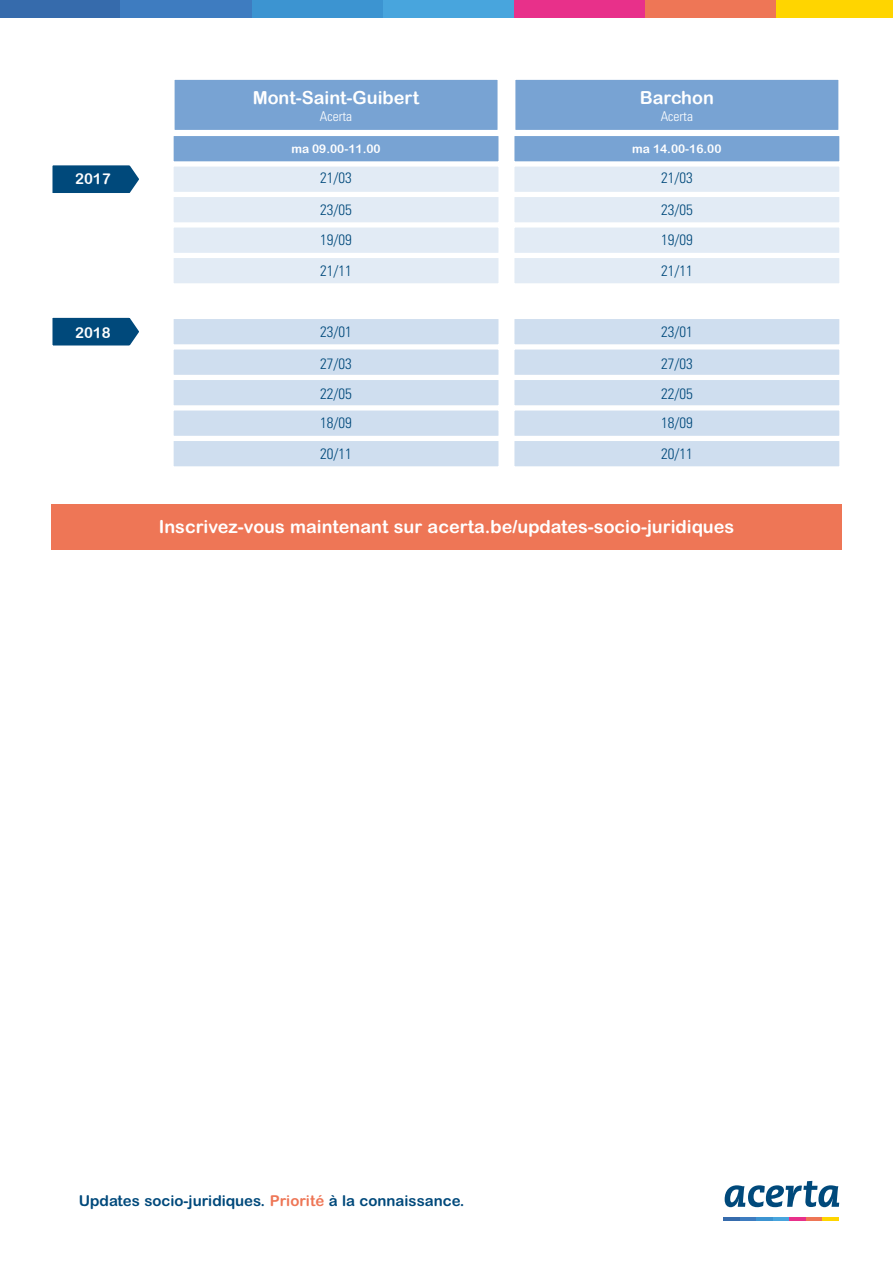
<style>
.page{position:relative;width:893px;height:1263px;background:#fff}
.page>*{position:absolute;margin:0;border:0;box-sizing:border-box;transform-origin:0 0}
.t1{font:700 18px "Arial Rounded MT Std";color:#fff}
.t2{font:18px "Arial Rounded MT Bold";color:#fff}
.t3{font:300 condensed 15px/30.9px "Univers LT Std";color:#00497b;text-align:justify}
.t4{font:700 15px "Arial Rounded MT Std";color:#00497b}
.t5{font:15px "Arial Rounded MT Bold";color:#fff}
.t6{font:300 condensed 13.5px "Univers LT Std";color:#fff}
.t7{font:12px "Arial Rounded MT Bold";color:#fff}
.s1{color:#ee7656}
</style>
<div class="page">
<div style="left:51px;top:504px;width:791px;height:46px;background:#ee7656"></div>
<div style="left:0;top:0;width:121px;height:17px;background:#366bac"></div>
<div style="left:121px;top:0;width:131px;height:17px;background:#3e7cc0"></div>
<div style="left:252px;top:0;width:131px;height:17px;background:#3c94d1"></div>
<div style="left:383px;top:0;width:131px;height:17px;background:#48a5dd"></div>
<div style="left:514px;top:0;width:131px;height:17px;background:#e8308a"></div>
<div style="left:645px;top:0;width:131px;height:17px;background:#ee7656"></div>
<div style="left:776px;top:0;width:117px;height:17px;background:#ffd500"></div>
<hr style="left:724px;top:1218px;width:16px;height:3px;background:#366bac">
<hr style="left:740px;top:1218px;width:16px;height:3px;background:#3e7cc0">
<hr style="left:756px;top:1218px;width:17px;height:3px;background:#3c94d1">
<hr style="left:773px;top:1218px;width:16px;height:3px;background:#48a5dd">
<hr style="left:789px;top:1218px;width:17px;height:3px;background:#e8308a">
<hr style="left:806px;top:1218px;width:16px;height:3px;background:#ee7656">
<hr style="left:822px;top:1218px;width:17px;height:3px;background:#ffd500">
<svg style="left:725px;top:1181px;width:114px;height:26px"></svg>
<div style="left:168px;top:73px;width:337px;height:64px;background:#78a3d3;border:7px solid #fff"></div>
<div style="left:168px;top:131px;width:336px;height:35px;background:#78a3d3;border:5px solid #fff"></div>
<div style="left:168px;top:161px;width:336px;height:36px;background:#e2ebf5;border:5px solid #fff"></div>
<div style="left:168px;top:192px;width:336px;height:35px;background:#e2ebf5;border:5px solid #fff"></div>
<div style="left:168px;top:222px;width:336px;height:36px;background:#e2ebf5;border:5px solid #fff"></div>
<div style="left:168px;top:253px;width:336px;height:35px;background:#e2ebf5;border:5px solid #fff"></div>
<div style="left:168px;top:283px;width:336px;height:36px;background:#fff"></div>
<div style="left:168px;top:314px;width:336px;height:35px;background:#cfdeef;border:5px solid #fff"></div>
<div style="left:168px;top:344px;width:336px;height:36px;background:#cfdeef;border:5px solid #fff"></div>
<div style="left:168px;top:375px;width:336px;height:35px;background:#cfdeef;border:5px solid #fff"></div>
<div style="left:168px;top:405px;width:336px;height:36px;background:#cfdeef;border:5px solid #fff"></div>
<div style="left:168px;top:436px;width:336px;height:35px;background:#cfdeef;border:5px solid #fff"></div>
<svg style="left:52px;top:165px;width:87px;height:28px;background:#125584"></svg>
<svg style="left:50px;top:315px;width:94px;height:33px"></svg>
<div style="left:508px;top:73px;width:337px;height:64px;background:#78a3d3;border:7px solid #fff"></div>
<div style="left:509px;top:131px;width:335px;height:35px;background:#78a3d3;border:5px solid #fff"></div>
<div style="left:509px;top:161px;width:335px;height:36px;background:#e2ebf5;border:5px solid #fff"></div>
<div style="left:509px;top:192px;width:335px;height:35px;background:#e2ebf5;border:5px solid #fff"></div>
<div style="left:509px;top:222px;width:335px;height:36px;background:#e2ebf5;border:5px solid #fff"></div>
<div style="left:509px;top:253px;width:335px;height:35px;background:#e2ebf5;border:5px solid #fff"></div>
<div style="left:509px;top:283px;width:335px;height:36px;background:#fff"></div>
<div style="left:509px;top:314px;width:335px;height:35px;background:#cfdeef;border:5px solid #fff"></div>
<div style="left:509px;top:344px;width:335px;height:36px;background:#cfdeef;border:5px solid #fff"></div>
<div style="left:509px;top:375px;width:335px;height:35px;background:#cfdeef;border:5px solid #fff"></div>
<div style="left:509px;top:405px;width:335px;height:36px;background:#cfdeef;border:5px solid #fff"></div>
<div style="left:509px;top:436px;width:335px;height:35px;background:#cfdeef;border:5px solid #fff"></div>
<p class="t5" style="left:75px;top:170px;width:37px">2017</p>
<p class="t5" style="left:75px;top:324px;width:37px">2018</p>
<p class="t2" style="left:253px;top:87px;width:168px">Mont-Saint-Guibert</p>
<p class="t2" style="left:640px;top:87px;width:75px">Barchon</p>
<p class="t6" style="left:320px;top:109px;width:34px">Acerta</p>
<p class="t6" style="left:661px;top:109px;width:34px">Acerta</p>
<p class="t7" style="left:291px;top:142px;width:91px">ma 09.00-11.00</p>
<p class="t7" style="left:632px;top:142px;width:91px">ma 14.00-16.00</p>
<p class="t3" style="left:320px;top:162px;width:33px">21/03<br>23/05<br>19/09<br>21/11</p>
<p class="t3" style="left:661px;top:162px;width:33px">21/03<br>23/05<br>19/09<br>21/11</p>
<p class="t3" style="left:320px;top:317px;width:33px;line-height:30.3px">23/01<br>27/03<br>22/05<br>18/09</p>
<p class="t3" style="left:320px;top:439px;width:33px">20/11</p>
<p class="t3" style="left:661px;top:317px;width:33px;line-height:30.3px">23/01<br>27/03<br>22/05<br>18/09</p>
<p class="t3" style="left:661px;top:439px;width:33px">20/11</p>
<p class="t1" style="left:159px;top:516px;width:577px">Inscrivez-vous maintenant sur acerta.be/updates-socio-juridiques</p>
<p class="t4" style="left:79px;top:1192px;width:387px">Updates socio-juridiques. <span class="s1">Priorité</span> à la connaissance.</p>
</div>
